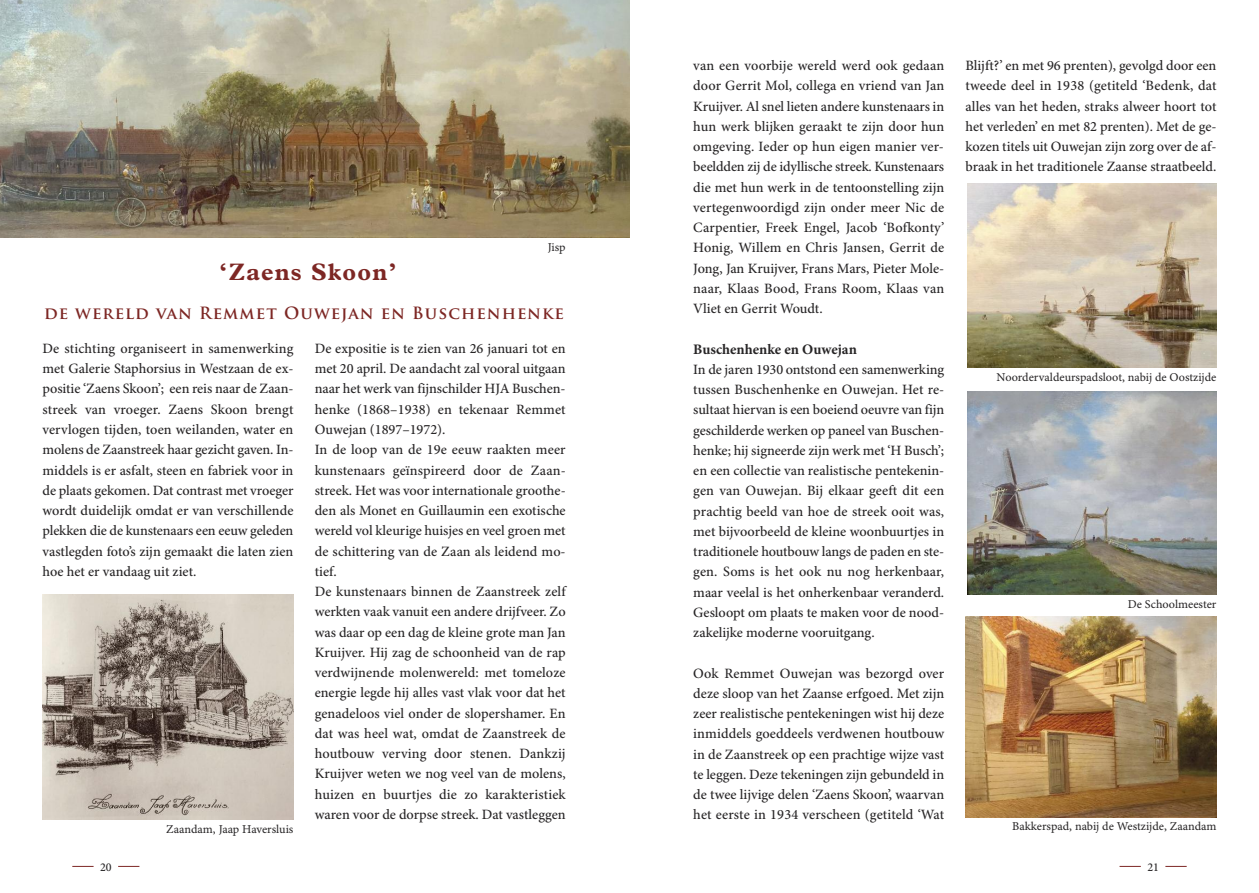
<style>
.page{position:relative;width:1259px;height:893px;background:#fff}
.page>*{position:absolute;margin:0;border:0;box-sizing:border-box;transform-origin:0 0}
.t1{font:700 24px "Plantin Std";letter-spacing:.05em;color:#7d2724}
.t2{font:700 16.5px "Trajan Pro";letter-spacing:.065em;color:#7d2724}
.t3{font:700 14.55px "Minion Pro";color:#272526}
.t4{font:500 14.25px/20.2px "Minion Pro";color:#272526;text-align:justify}
.t5{font:12px "Minion Pro Capt";letter-spacing:-.005em;color:#272526}
.t6{font:500 12px "Minion Pro";color:#272526}
</style>
<div class="page">
<img style="left:0;top:0;width:629px;height:238px">
<svg style="left:1165px;top:866px;width:21px;height:1px"></svg>
<svg style="left:1119px;top:866px;width:21px;height:1px"></svg>
<svg style="left:118px;top:866px;width:21px;height:1px"></svg>
<svg style="left:72px;top:866px;width:22px;height:1px"></svg>
<img style="left:965px;top:617px;width:251px;height:200px">
<img style="left:43px;top:594px;width:250px;height:226px">
<img style="left:967px;top:183px;width:249px;height:185px">
<img style="left:967px;top:391px;width:249px;height:204px">
<p class="t5" style="left:548px;top:243px;width:19px">Jisp</p>
<p class="t1" style="left:219px;top:263px;width:179px">‘Zaens Skoon’</p>
<p class="t2" style="left:44px;top:306px;width:521px">de wereld van Remmet Ouwejan en Buschenhenke</p>
<p class="t4" style="left:42px;top:340px;width:252px">De stichting organiseert in samenwerking met Galerie Staphorsius in Westzaan de ex&shy;positie ‘Zaens Skoon’; een reis naar de Zaan&shy;streek van vroeger. Zaens Skoon brengt vervlogen tijden, toen weilanden, water en molens de Zaanstreek haar gezicht gaven. In&shy;middels is er asfalt, steen en fabriek voor in de plaats gekomen. Dat contrast met vroeger wordt duidelijk omdat er van verschillende plekken die de kunstenaars een eeuw geleden vastlegden foto’s zijn gemaakt die laten zien hoe het er vandaag uit ziet.</p>
<p class="t4" style="left:315px;top:340px;width:252px;text-align:left">De expositie is te zien van 26 januari tot en met 20 april. De aandacht zal vooral uitgaan naar het werk van fijnschilder HJA Buschen&shy;henke (1868–1938) en tekenaar Remmet Ouwejan (1897–1972).<br>In de loop van de 19e eeuw raakten meer kunstenaars geïnspireerd door de Zaan&shy;streek. Het was voor internationale groothe&shy;den als Monet en Guillaumin een exotische wereld vol kleurige huisjes en veel groen met de schittering van de Zaan als leidend mo&shy;tief.<br>De kunstenaars binnen de Zaanstreek zelf werkten vaak vanuit een andere drijfveer. Zo was daar op een dag de kleine grote man Jan Kruijver. Hij zag de schoonheid van de rap verdwijnende molenwereld: met tomeloze energie legde hij alles vast vlak voor dat het genadeloos viel onder de slopershamer. En dat was heel wat, omdat de Zaanstreek de houtbouw verving door stenen. Dankzij Kruijver weten we nog veel van de molens, huizen en buurtjes die zo karakteristiek waren voor de dorpse streek. Dat vastleggen</p>
<p class="t5" style="left:166px;top:825px;width:129px">Zaandam, Jaap Haversluis</p>
<p class="t4" style="left:693px;top:57px;width:252px">van een voorbije wereld werd ook gedaan door Gerrit Mol, collega en vriend van Jan Kruijver. Al snel lieten andere kunstenaars in hun werk blijken geraakt te zijn door hun omgeving. Ieder op hun eigen manier ver&shy;beeldden zij de idyllische streek. Kunstenaars die met hun werk in de tentoonstelling zijn vertegenwoordigd zijn onder meer Nic de Carpentier, Freek Engel, Jacob ‘Bofkonty’ Honig, Willem en Chris Jansen, Gerrit de Jong, Jan Kruijver, Frans Mars, Pieter Mole&shy;naar, Klaas Bood, Frans Room, Klaas van Vliet en Gerrit Woudt.</p>
<p class="t3" style="left:693px;top:344px;width:165px">Buschenhenke en Ouwejan</p>
<p class="t4" style="left:693px;top:360px;width:252px">In de jaren 1930 ontstond een samenwerking tussen Buschenhenke en Ouwejan. Het re&shy;sultaat hiervan is een boeiend oeuvre van fijn geschilderde werken op paneel van Buschen&shy;henke; hij signeerde zijn werk met ‘H Busch’; en een collectie van realistische pentekenin&shy;gen van Ouwejan. Bij elkaar geeft dit een prachtig beeld van hoe de streek ooit was, met bijvoorbeeld de kleine woonbuurtjes in traditionele houtbouw langs de paden en ste&shy;gen. Soms is het ook nu nog herkenbaar, maar veelal is het onherkenbaar veranderd.<br>Gesloopt om plaats te maken voor de nood&shy;zakelijke moderne vooruitgang.</p>
<p class="t4" style="left:693px;top:664px;width:252px">Ook Remmet Ouwejan was bezorgd over deze sloop van het Zaanse erfgoed. Met zijn zeer realistische pentekeningen wist hij deze inmiddels goeddeels verdwenen houtbouw in de Zaanstreek op een prachtige wijze vast te leggen. Deze tekeningen zijn gebundeld in de twee lijvige delen ‘Zaens Skoon’, waarvan het eerste in 1934 verscheen (getiteld ‘Wat</p>
<p class="t4" style="left:965px;top:57px;width:252px">Blijft?’ en met 96 prenten), gevolgd door een tweede deel in 1938 (getiteld ‘Bedenk, dat alles van het heden, straks alweer hoort tot het verleden’ en met 82 prenten). Met de ge&shy;kozen titels uit Ouwejan zijn zorg over de af&shy;braak in het traditionele Zaanse straatbeeld.</p>
<p class="t5" style="left:996px;top:372px;width:221px">Noordervaldeurspadsloot, nabij de Oostzijde</p>
<p class="t5" style="left:1127px;top:599px;width:90px">De Schoolmeester</p>
<p class="t5" style="left:1012px;top:822px;width:206px">Bakkerspad, nabij de Westzijde, Zaandam</p>
<p class="t6" style="left:100px;top:863px;width:13px">20</p>
<p class="t6" style="left:1147px;top:863px;width:13px">21</p>
</div>
